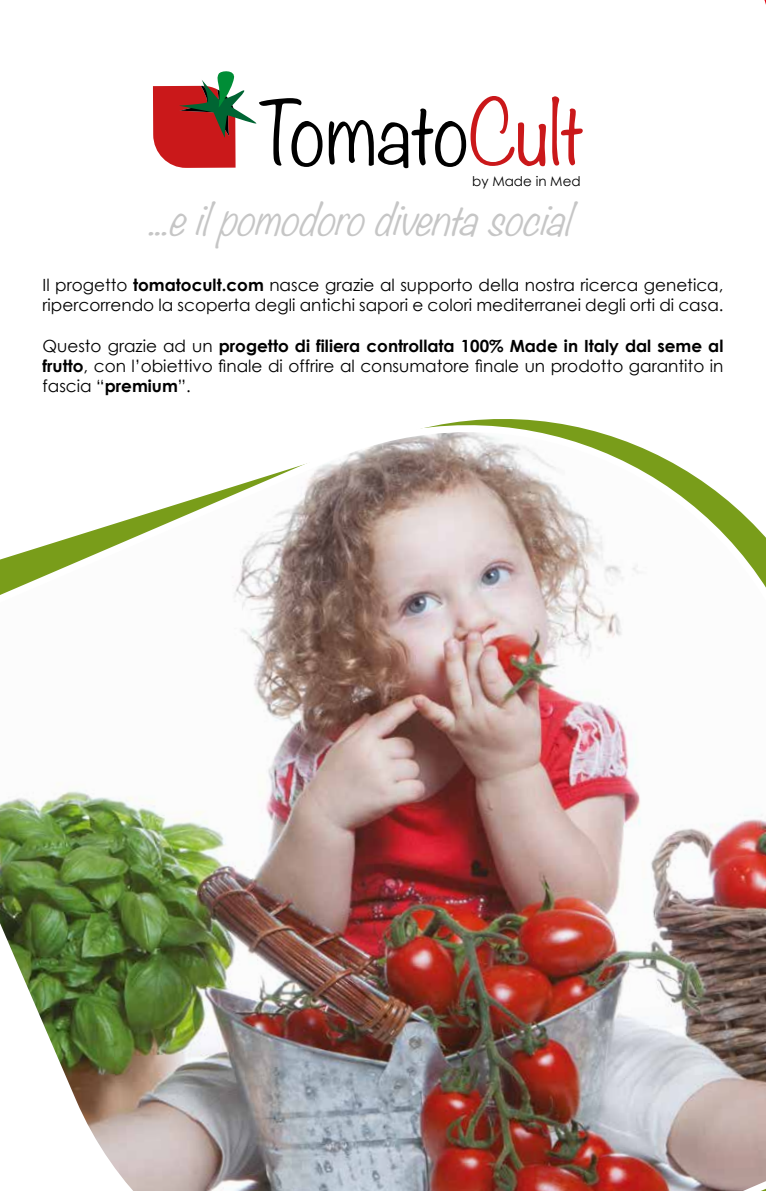
<style>
.page{position:relative;width:766px;height:1191px;background:#fff}
.page>*{position:absolute;margin:0;border:0;box-sizing:border-box;transform-origin:0 0}
.t1{font:300 78.3px "Noteworthy";letter-spacing:-.01em;color:#000}
.t2{font:italic 300 39.3px "Noteworthy";color:#c6c6c6}
.t3{font:16.8px/20.2px "Century Gothic";color:#000}
.t4{font:13.5px "Century Gothic";color:#000}
.s1{color:#ca181a}
.s2{font-weight:700}
</style>
<div class="page">
<img style="left:0;top:419px;width:765px;height:772px">
<svg style="left:682px;top:0;width:83px;height:495px"></svg>
<svg style="left:153px;top:71px;width:104px;height:97px"></svg>
<h1 class="t1" style="left:257px;top:64px;width:329px">Tomato<span class="s1">Cult</span></h1>
<h2 class="t2" style="left:147px;top:185px;width:444px">...eilpomodorodiventasocial</h2>
<p class="t4" style="left:472px;top:172px;width:110px">by Made in Med</p>
<p class="t3" style="left:43px;top:275px;width:682px">Il progetto <span class="s2">tomatocult.com</span> nasce grazie al supporto della nostra ricerca genetica, ripercorrendo la scoperta degli antichi sapori e colori mediterranei degli orti di casa.</p>
<p class="t3" style="left:43px;top:335px;width:682px;text-align:justify">Questo grazie ad un <span class="s2">progetto di filiera controllata 100% Made in Italy dal seme al frutto</span>, con l’obiettivo finale di offrire al consumatore finale un prodotto garantito in fascia “<span class="s2">premium</span>”.</p>
</div>
